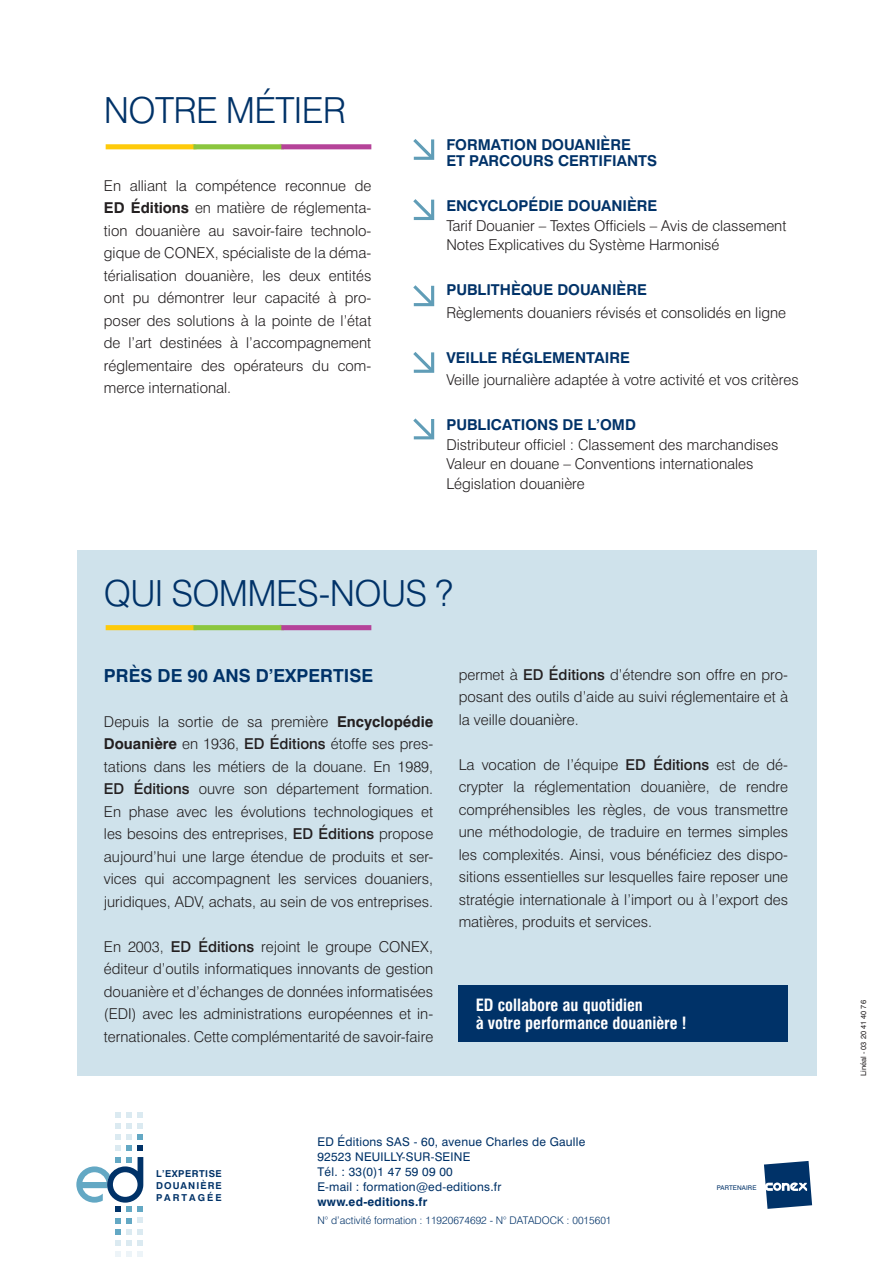
<style>
.page{position:relative;width:893px;height:1263px;background:#fff}
.page>*{position:absolute;margin:0;border:0;box-sizing:border-box;transform-origin:0 0}
.t1{font:300 36px "Swiss 721";letter-spacing:-.02em;color:#003268}
.t2{font:700 18px "Swiss 721";color:#003268}
.t3{font:700 condensed 16.5px "Swiss 721 BT";color:#fff}
.t4{font:300 15px/22.5px "Swiss 721";color:#231f20;text-align:justify}
.t5{font:700 15px/16.5px "Swiss 721";color:#003268}
.t6{font:12px "Swiss 721 Roman";letter-spacing:.02em;color:#003268}
.t7{font:700 12px "Swiss 721";letter-spacing:.02em;color:#003268}
.t8{font:300 10.5px "Swiss 721";color:#003268}
.t9{font:700 9.6px "Swiss 721";letter-spacing:.05em;color:#003268}
.t10{font:700 9.6px "Swiss 721";letter-spacing:.115em;color:#003268}
.t11{font:700 9.6px "Swiss 721";letter-spacing:.22em;color:#003268}
.t12{font:7.5px "Swiss 721 Roman";color:#231f20}
.t13{font:6.45px "Swiss 721 Roman";letter-spacing:.02em;color:#003268}
.s1{font-weight:700}
.s2{font-weight:500}
</style>
<div class="page">
<div style="left:78px;top:550px;width:739px;height:526px;background:#cfe2eb"></div>
<svg style="left:106px;top:144px;width:265px;height:5px"></svg>
<svg style="left:106px;top:625px;width:265px;height:5px"></svg>
<svg style="left:413px;top:139px;width:22px;height:21px"></svg>
<svg style="left:413px;top:199px;width:22px;height:21px"></svg>
<svg style="left:413px;top:285px;width:22px;height:22px"></svg>
<svg style="left:413px;top:352px;width:22px;height:21px"></svg>
<svg style="left:413px;top:418px;width:22px;height:22px"></svg>
<svg style="left:764px;top:1161px;width:48px;height:48px"></svg>
<svg style="left:138px;top:1123px;width:5px;height:28px"></svg>
<svg style="left:115px;top:1123px;width:17px;height:28px"></svg>
<svg style="left:138px;top:1112px;width:5px;height:5px"></svg>
<svg style="left:115px;top:1112px;width:17px;height:5px"></svg>
<svg style="left:115px;top:1229px;width:17px;height:5px"></svg>
<svg style="left:138px;top:1229px;width:5px;height:5px"></svg>
<svg style="left:76px;top:1157px;width:67px;height:66px"></svg>
<svg style="left:138px;top:1240px;width:5px;height:17px"></svg>
<svg style="left:115px;top:1240px;width:17px;height:17px"></svg>
<div style="left:459px;top:985px;width:329px;height:56px;background:#003268"></div>
<p class="t1" style="left:104px;top:88px;width:244px">NOTRE MÉTIER</p>
<p class="t4" style="left:104px;top:174px;width:269px">En alliant la compétence reconnue de <span class="s1">ED Éditions</span> en matière de réglementa&shy;tion douanière au savoir-faire technolo&shy;gique de CONEX, spécialiste de la déma&shy;térialisation douanière, les deux entités ont pu démontrer leur capacité à pro&shy;poser des solutions à la pointe de l’état de l’art destinées à l’accompagnement réglementaire des opérateurs du com&shy;merce international.</p>
<p class="t5" style="left:446px;top:136px;width:212px">FORMATION DOUANIÈRE<br>ET PARCOURS CERTIFIANTS</p>
<p class="t5" style="left:446px;top:197px;width:213px">ENCYCLOPÉDIE DOUANIÈRE</p>
<p class="t4" style="left:446px;top:215px;width:342px;line-height:19.5px">Tarif Douanier – Textes Officiels – Avis de classement<br>Notes Explicatives du Système Harmonisé</p>
<p class="t5" style="left:446px;top:281px;width:202px">PUBLITHÈQUE DOUANIÈRE</p>
<p class="t4" style="left:446px;top:301px;width:341px">Règlements douaniers révisés et consolidés en ligne</p>
<p class="t5" style="left:446px;top:349px;width:185px">VEILLE RÉGLEMENTAIRE</p>
<p class="t4" style="left:446px;top:368px;width:354px">Veille journalière adaptée à votre activité et vos critères</p>
<p class="t5" style="left:446px;top:416px;width:191px">PUBLICATIONS DE L’OMD</p>
<p class="t4" style="left:446px;top:433px;width:334px">Distributeur officiel : Classement des marchandises</p>
<p class="t4" style="left:446px;top:452px;width:309px">Valeur en douane – Conventions internationales</p>
<p class="t4" style="left:446px;top:472px;width:140px">Législation douanière</p>
<p class="t1" style="left:104px;top:572px;width:351px">QUI SOMMES-NOUS ?</p>
<p class="t2" style="left:104px;top:664px;width:271px">PRÈS DE 90 ANS D’EXPERTISE</p>
<p class="t4" style="left:104px;top:710px;width:331px">Depuis la sortie de sa première <span class="s1">Encyclopédie Douanière</span> en 1936, <span class="s2">ED Éditions</span> étoffe ses pres&shy;tations dans les métiers de la douane. En 1989, <span class="s2">ED Éditions</span> ouvre son département formation.<br>En phase avec les évolutions technologiques et les besoins des entreprises, <span class="s2">ED Éditions</span> propose aujourd’hui une large étendue de produits et ser&shy;vices qui accompagnent les services douaniers, juridiques, ADV, achats, au sein de vos entreprises.</p>
<p class="t4" style="left:104px;top:935px;width:331px">En 2003, <span class="s2">ED Éditions</span> rejoint le groupe CONEX, éditeur d’outils informatiques innovants de gestion douanière et d’échanges de données informatisées (EDI) avec les administrations européennes et in&shy;ternationales. Cette complémentarité de savoir-faire</p>
<p class="t4" style="left:459px;top:663px;width:331px">permet à <span class="s2">ED Éditions</span> d’étendre son offre en pro&shy;posant des outils d’aide au suivi réglementaire et à la veille douanière.</p>
<p class="t4" style="left:459px;top:753px;width:331px">La vocation de l’équipe <span class="s2">ED Éditions</span> est de dé&shy;crypter la réglementation douanière, de rendre compréhensibles les règles, de vous transmettre une méthodologie, de traduire en termes simples les complexités. Ainsi, vous bénéficiez des dispo&shy;sitions essentielles sur lesquelles faire reposer une stratégie internationale à l’import ou à l’export des matières, produits et services.</p>
<p class="t3" style="left:476px;top:995px;width:169px">ED collabore au quotidien</p>
<p class="t3" style="left:476px;top:1013px;width:212px">à votre performance douanière !</p>
<p class="t9" style="left:156px;top:1168px;width:67px">L’EXPERTISE</p>
<p class="t10" style="left:156px;top:1180px;width:67px">DOUANIÈRE</p>
<p class="t11" style="left:156px;top:1192px;width:67px">PARTAGÉE</p>
<p class="t6" style="left:317px;top:1134px;width:269px">ED Éditions SAS - 60, avenue Charles de Gaulle</p>
<p class="t6" style="left:317px;top:1149px;width:154px">92523 NEUILLY-SUR-SEINE</p>
<p class="t6" style="left:317px;top:1164px;width:137px">Tél. : 33(0)1 47 59 09 00</p>
<p class="t6" style="left:317px;top:1179px;width:185px">E-mail : formation@ed-editions.fr</p>
<p class="t7" style="left:317px;top:1194px;width:111px">www.ed-editions.fr</p>
<p class="t8" style="left:317px;top:1214px;width:295px">N° d’activité formation : 11920674692 - N° DATADOCK : 0015601</p>
<p class="t13" style="left:717px;top:1184px;width:41px">PARTENAIRE</p>
<p class="t12" style="left:859px;top:1076px;width:77px;rotate:-90deg">Linéal - 03 20 41 40 76</p>
</div>
